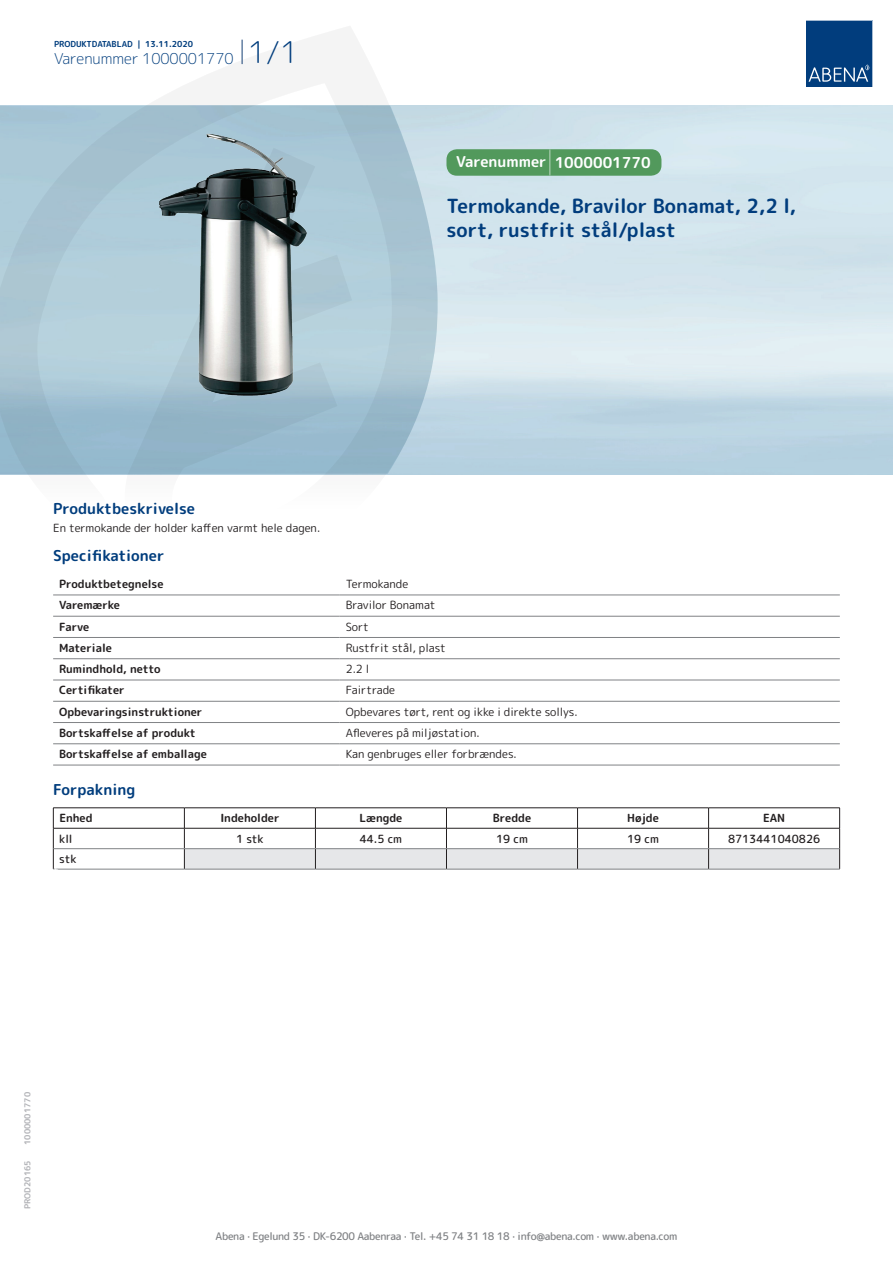
<style>
.page{position:relative;width:893px;height:1263px;background:#fff}
.page>*{position:absolute;margin:0;border:0;box-sizing:border-box;transform-origin:0 0}
.t1{font:700 19.5px/24px "Rounded Mplus 1 c";color:#013d7d}
.t2{font:700 15px "Rounded Mplus 1 c";color:#013d7d}
.t3{font:300 15px "Rounded Mplus 1 c";color:#013d7d}
.t4{font:700 15px "Rounded Mplus 1 c";color:#fff}
.t5{font:11.25px "Rounded Mplus 1 c";color:#231f20}
.t6{font:700 11.25px "Rounded Mplus 1 c";color:#231f20}
.t7{font:500 11.25px "Rounded Mplus 1 c";color:#231f20}
.t8{font:500 10.5px "Rounded Mplus 1 c";letter-spacing:-.03em;color:#808285}
.t9{font:700 10.5px "Rounded Mplus 1 c";color:#fff}
.t10{font:700 8.25px "Rounded Mplus 1 c";color:#013d7d}
.t11{font:700 8.25px "Rounded Mplus 1 c";color:#b2b3b7}
.s1{font-size:30px}
.s2{font-size:25.5px}
</style>
<div class="page">
<svg style="left:0;top:26px;width:439px;height:569px"></svg>
<svg style="left:0;top:106px;width:438px;height:368px;background:#a6c4d3"></svg>
<svg style="left:242px;top:40px;width:1px;height:24px"></svg>
<svg style="left:806px;top:20px;width:67px;height:67px;background:#144b86"></svg>
<img style="left:151px;top:127px;width:176px;height:275px">
<hr style="left:53px;top:595px;width:287px;height:1px;background:#808285">
<hr style="left:340px;top:595px;width:500px;height:1px;background:#808285">
<hr style="left:53px;top:616px;width:287px;height:1px;background:#808285">
<hr style="left:340px;top:616px;width:500px;height:1px;background:#808285">
<hr style="left:53px;top:637px;width:287px;height:1px;background:#808285">
<hr style="left:340px;top:637px;width:500px;height:1px;background:#808285">
<hr style="left:53px;top:658px;width:287px;height:1px;background:#808285">
<hr style="left:340px;top:658px;width:500px;height:1px;background:#808285">
<hr style="left:53px;top:680px;width:287px;height:1px;background:#808285">
<hr style="left:340px;top:680px;width:500px;height:1px;background:#808285">
<hr style="left:53px;top:701px;width:287px;height:1px;background:#808285">
<hr style="left:340px;top:701px;width:500px;height:1px;background:#808285">
<hr style="left:53px;top:722px;width:287px;height:1px;background:#808285">
<hr style="left:340px;top:722px;width:500px;height:1px;background:#808285">
<hr style="left:53px;top:743px;width:287px;height:1px;background:#808285">
<hr style="left:340px;top:743px;width:500px;height:1px;background:#808285">
<hr style="left:53px;top:765px;width:287px;height:1px;background:#808285">
<hr style="left:340px;top:765px;width:500px;height:1px;background:#808285">
<hr style="left:53px;top:807px;width:131px;height:1px;background:#231f20">
<hr style="left:184px;top:807px;width:131px;height:1px;background:#231f20">
<hr style="left:315px;top:807px;width:131px;height:1px;background:#231f20">
<hr style="left:446px;top:807px;width:131px;height:1px;background:#231f20">
<hr style="left:577px;top:807px;width:132px;height:1px;background:#231f20">
<hr style="left:709px;top:807px;width:131px;height:1px;background:#231f20">
<hr style="left:53px;top:828px;width:131px;height:1px;background:#231f20">
<svg style="left:53px;top:808px;width:1px;height:61px"></svg>
<svg style="left:184px;top:808px;width:656px;height:61px"></svg>
<hr style="left:54px;top:848px;width:130px;height:1px;background:#808285">
<hr style="left:184px;top:848px;width:131px;height:1px;background:#808285">
<hr style="left:315px;top:848px;width:131px;height:1px;background:#808285">
<hr style="left:446px;top:848px;width:131px;height:1px;background:#808285">
<hr style="left:577px;top:848px;width:132px;height:1px;background:#808285">
<hr style="left:709px;top:848px;width:130px;height:1px;background:#808285">
<hr style="left:53px;top:869px;width:131px;height:1px;background:#808285">
<hr style="left:184px;top:869px;width:131px;height:1px;background:#808285">
<hr style="left:315px;top:869px;width:131px;height:1px;background:#808285">
<hr style="left:446px;top:869px;width:131px;height:1px;background:#808285">
<hr style="left:577px;top:869px;width:132px;height:1px;background:#808285">
<hr style="left:709px;top:869px;width:131px;height:1px;background:#808285">
<div style="left:446px;top:149px;width:215px;height:27px;background:#52995c;border-radius:10px"></div>
<p class="t10" style="left:54px;top:38px;width:141px">PRODUKTDATABLAD | 13.11.2020</p>
<h2 class="t3" style="left:54px;top:48px;width:246px">Varenummer 1000001770 <span class="s1">1/1</span></h2>
<h2 class="t4" style="left:456px;top:152px;width:196px">Varenummer <span class="s2">|</span> 1000001770</h2>
<h1 class="t1" style="left:446px;top:194px;width:351px">Termokande, Bravilor Bonamat, 2,2 l, sort, rustfrit stål/plast</h1>
<h2 class="t2" style="left:53px;top:498px;width:143px">Produktbeskrivelse</h2>
<p class="t5" style="left:53px;top:520px;width:269px">En termokande der holder kaffen varmt hele dagen.</p>
<h2 class="t2" style="left:53px;top:545px;width:113px">Specifikationer</h2>
<p class="t6" style="left:59px;top:576px;width:106px">Produktbetegnelse</p>
<p class="t5" style="left:346px;top:576px;width:64px">Termokande</p>
<p class="t6" style="left:59px;top:597px;width:62px">Varemærke</p>
<p class="t5" style="left:346px;top:597px;width:91px">Bravilor Bonamat</p>
<p class="t6" style="left:59px;top:618px;width:32px">Farve</p>
<p class="t5" style="left:346px;top:618px;width:25px">Sort</p>
<p class="t6" style="left:59px;top:640px;width:54px">Materiale</p>
<p class="t5" style="left:346px;top:640px;width:102px">Rustfrit stål, plast</p>
<p class="t6" style="left:59px;top:661px;width:103px">Rumindhold, netto</p>
<p class="t5" style="left:346px;top:661px;width:25px">2.2 l</p>
<p class="t6" style="left:59px;top:682px;width:67px">Certifikater</p>
<p class="t5" style="left:346px;top:682px;width:51px">Fairtrade</p>
<p class="t6" style="left:59px;top:704px;width:145px">Opbevaringsinstruktioner</p>
<p class="t5" style="left:346px;top:704px;width:233px">Opbevares tørt, rent og ikke i direkte sollys.</p>
<p class="t6" style="left:59px;top:725px;width:138px">Bortskaffelse af produkt</p>
<p class="t5" style="left:346px;top:725px;width:135px">Afleveres på miljøstation.</p>
<p class="t6" style="left:59px;top:746px;width:149px">Bortskaffelse af emballage</p>
<p class="t5" style="left:346px;top:746px;width:173px">Kan genbruges eller forbrændes.</p>
<h2 class="t2" style="left:53px;top:779px;width:84px">Forpakning</h2>
<p class="t6" style="left:59px;top:810px;width:35px">Enhed</p>
<p class="t6" style="left:220px;top:810px;width:61px">Indeholder</p>
<p class="t6" style="left:359px;top:810px;width:44px">Længde</p>
<p class="t6" style="left:493px;top:810px;width:40px">Bredde</p>
<p class="t6" style="left:627px;top:810px;width:33px">Højde</p>
<p class="t6" style="left:763px;top:810px;width:24px">EAN</p>
<p class="t7" style="left:59px;top:830px;width:15px">kll</p>
<p class="t7" style="left:236px;top:830px;width:29px">1 stk</p>
<p class="t7" style="left:360px;top:830px;width:44px">44.5 cm</p>
<p class="t7" style="left:496px;top:830px;width:33px">19 cm</p>
<p class="t7" style="left:627px;top:830px;width:33px">19 cm</p>
<p class="t7" style="left:728px;top:830px;width:94px">8713441040826</p>
<p class="t7" style="left:59px;top:851px;width:19px">stk</p>
<p class="t9" style="left:53px;top:864px;width:7px">*</p>
<p class="t11" style="left:22px;top:1145px;width:54px;rotate:-90deg">1000001770</p>
<p class="t11" style="left:22px;top:1209px;width:50px;rotate:-90deg">PROD20165</p>
<p class="t8" style="left:216px;top:1229px;width:463px">Abena · Egelund 35 · DK-6200 Aabenraa · Tel. +45 74 31 18 18 · info@abena.com · www.abena.com</p>
</div>
